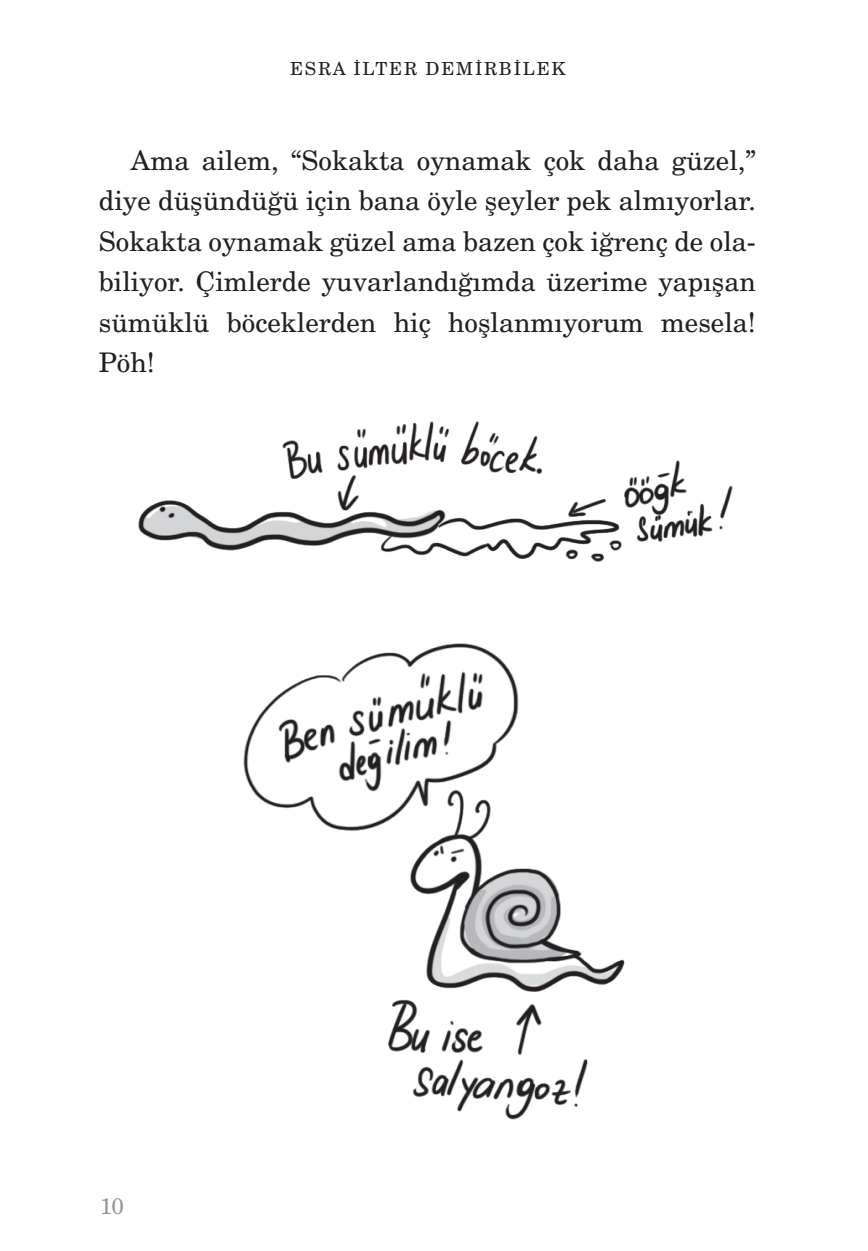
<style>
.page{position:relative;width:868px;height:1251px;background:#fff}
.page>*{position:absolute;margin:0;border:0;box-sizing:border-box;transform-origin:0 0}
.t1{font:500 27px/40.5px "New Century Schlbk Turk";color:#231f20;text-align:justify}
.t2{font:500 22.5px "New Century Schlbk Turk";color:#939598}
.t3{font:500 18px "New Century Schlbk Turk";letter-spacing:.1em;color:#231f20}
</style>
<div class="page">
<img style="left:138px;top:421px;width:594px;height:140px">
<img style="left:243px;top:643px;width:382px;height:476px">
<p class="t3" style="left:290px;top:57px;width:277px">ESRA İLTER DEMİRBİLEK</p>
<p class="t1" style="left:99px;top:139px;width:658px;text-indent:32px">Ama ailem, “Sokakta oynamak çok daha güzel,” diye düşündüğü için bana öyle şeyler pek almıyorlar.<br>Sokakta oynamak güzel ama bazen çok iğrenç de ola&shy;biliyor. Çimlerde yuvarlandığımda üzerime yapışan sümüklü böceklerden hiç hoşlanmıyorum mesela!<br>Pöh!</p>
<p class="t2" style="left:100px;top:1192px;width:26px">10</p>
</div>
